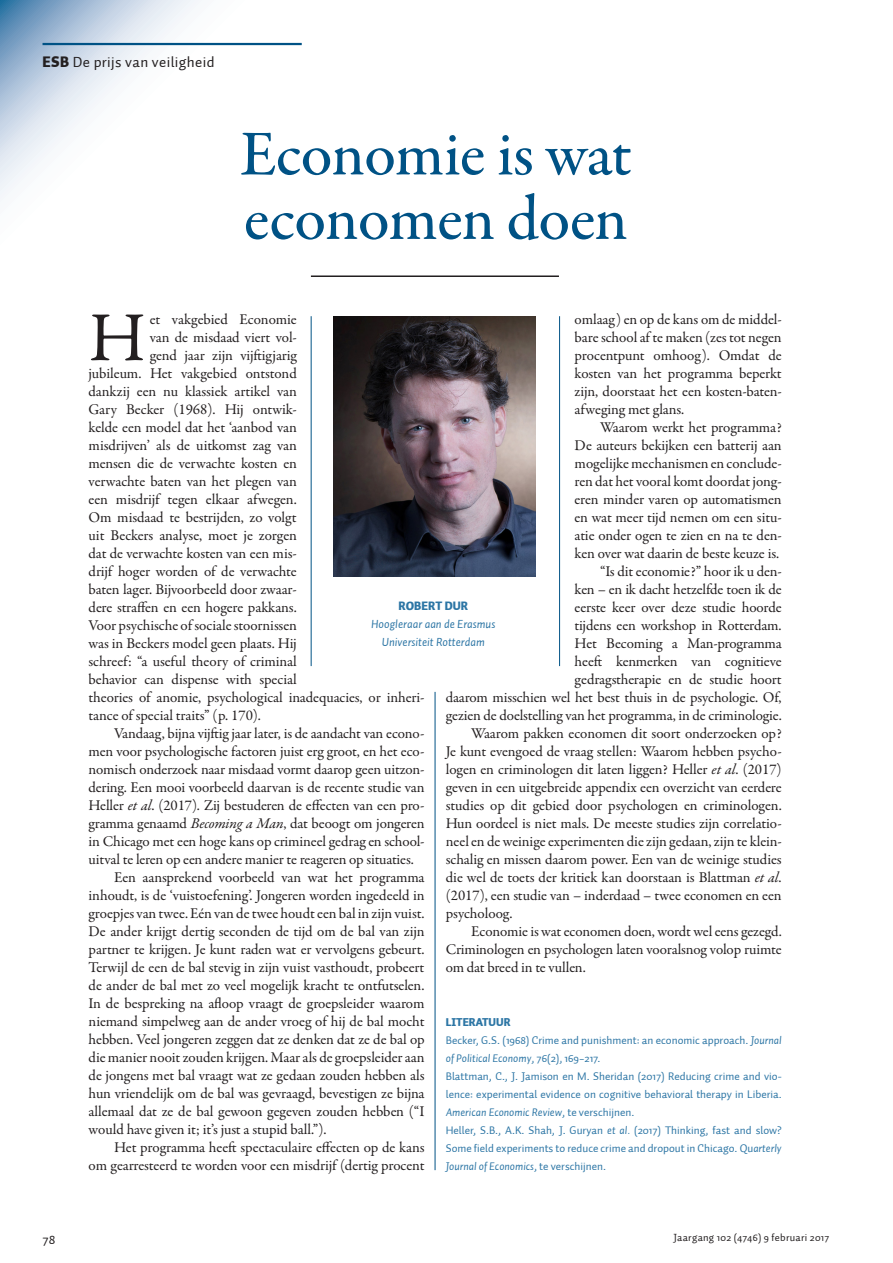
<style>
.page{position:relative;width:893px;height:1263px;background:#fff}
.page>*{position:absolute;margin:0;border:0;box-sizing:border-box;transform-origin:0 0}
.PLAT_Initiaal_3r{font:70.5px "Garamond Premr Pro";color:#231f20}
.KP01_43pt{font:500 64.5px "Garamond Premr Pro";letter-spacing:-.01em;color:#005285}
.PLAT_VervolgAlinea{font:15px/18px "Garamond Premr Pro";letter-spacing:-.01em;color:#231f20;text-align:justify}
.PLAT_Initiaal_3r-2{font:15px "Garamond Premr Pro";letter-spacing:-.005em;color:#231f20}
.t1{font:15px "Auto 1";letter-spacing:.025em;color:#231f20}
.t2{font:13.5px "Auto 1";color:#231f20}
.AUIN_AuteurVermeldin{font:italic 12px "Auto 1";color:#2d76a5}
.AUTR_AuteurNaamMidde{font:900 12px "Auto 1";color:#2d76a5}
.KDPT_LiteratuurTekst{font:11.25px/18px "Auto 1";color:#2d76a5;text-align:justify}
.KDPT_LiteratuurTekst-2{font:900 11.25px "Auto 1";color:#2d76a5}
.t3{font:10.5px "Auto 1";letter-spacing:.025em;color:#231f20}
.s1{font-weight:900}
.s2{font-style:italic}
</style>
<div class="page">
<svg style="left:0;top:0;width:251px;height:199px"></svg>
<hr style="left:43px;top:43px;width:259px;height:2px;background:#005285">
<hr style="left:311px;top:275px;width:248px;height:2px;background:#231f20">
<hr style="left:435px;top:692px;width:1px;height:478px;background:#005285">
<hr style="left:559px;top:316px;width:1px;height:350px;background:#005285">
<hr style="left:311px;top:316px;width:1px;height:350px;background:#005285">
<img style="left:333px;top:316px;width:202px;height:260px">
<p class="t1" style="left:43px;top:53px;width:174px"><span class="s1">ESB</span> De prijs van veiligheid</p>
<p class="KP01_43pt" style="left:240px;top:115px;width:393px">Economie is wat</p>
<p class="KP01_43pt" style="left:244px;top:180px;width:386px">economen doen</p>
<p class="PLAT_VervolgAlinea" style="left:575px;top:311px;width:209px">omlaag) en op de kans om de middel&shy;bare school af te maken (zes tot negen procentpunt omhoog). Omdat de kosten van het programma beperkt zijn, doorstaat het een kosten-baten&shy;afweging met glans.</p>
<p class="PLAT_VervolgAlinea" style="left:575px;top:419px;width:209px;text-indent:26px">Waarom werkt het programma?<br>De auteurs bekijken een batterij aan mogelijke mechanismen en conclude&shy;ren dat het vooral komt doordat jong&shy;eren minder varen op automatismen en wat meer tijd nemen om een situ&shy;atie onder ogen te zien en na te den&shy;ken over wat daarin de beste keuze is.</p>
<p class="PLAT_VervolgAlinea" style="left:446px;top:563px;width:337px;text-align:right">“Is dit economie?” hoor ik u den-<br>ken – en ik dacht hetzelfde toen ik de<br>eerste keer over deze studie hoorde<br>tijdens een workshop in Rotterdam.<br>Het Becoming a Man-programma<br>heeft kenmerken van cognitieve<br>gedragstherapie en de studie hoort<br>daarom misschien wel het best thuis in de psychologie. Of, gezien de doelstelling van het programma, in de criminologie.</p>
<p class="PLAT_VervolgAlinea" style="left:446px;top:725px;width:337px;text-indent:26px">Waarom pakken economen dit soort onderzoeken op?<br>Je kunt evengoed de vraag stellen: Waarom hebben psycho&shy;logen en criminologen dit laten liggen? Heller <span class="s2">et al</span>. (2017) geven in een uitgebreide appendix een overzicht van eerdere studies op dit gebied door psychologen en criminologen.<br>Hun oordeel is niet mals. De meeste studies zijn correlatio&shy;neel en de weinige experimenten die zijn gedaan, zijn te klein&shy;schalig en missen daarom power. Een van de weinige studies die wel de toets der kritiek kan doorstaan is Blattman <span class="s2">et al</span>. (2017), een studie van – inderdaad – twee economen en een psycholoog.</p>
<p class="PLAT_VervolgAlinea" style="left:446px;top:923px;width:337px;text-indent:26px">Economie is wat economen doen, wordt wel eens gezegd.<br>Criminologen en psychologen laten vooralsnog volop ruimte om dat breed in te vullen.</p>
<p class="PLAT_Initiaal_3r" style="left:89px;top:295px;width:59px">H</p>
<p class="PLAT_Initiaal_3r-2" style="left:150px;top:310px;width:149px">et vakgebied Economie</p>
<p class="PLAT_Initiaal_3r-2" style="left:150px;top:328px;width:149px">van de misdaad viert vol-</p>
<p class="PLAT_Initiaal_3r-2" style="left:150px;top:346px;width:149px">gend jaar zijn vijftigjarig</p>
<p class="PLAT_Initiaal_3r-2" style="left:89px;top:364px;width:210px">jubileum. Het vakgebied ontstond</p>
<p class="PLAT_Initiaal_3r-2" style="left:89px;top:382px;width:210px">dankzij een nu klassiek artikel van</p>
<p class="PLAT_Initiaal_3r-2" style="left:89px;top:400px;width:210px">Gary Becker (1968). Hij ontwik-</p>
<p class="PLAT_Initiaal_3r-2" style="left:89px;top:418px;width:210px">kelde een model dat het ‘aanbod van</p>
<p class="PLAT_Initiaal_3r-2" style="left:89px;top:436px;width:210px">misdrijven’ als de uitkomst zag van</p>
<p class="PLAT_Initiaal_3r-2" style="left:89px;top:454px;width:210px">mensen die de verwachte kosten en</p>
<p class="PLAT_Initiaal_3r-2" style="left:89px;top:472px;width:210px">verwachte baten van het plegen van</p>
<p class="PLAT_Initiaal_3r-2" style="left:89px;top:490px;width:210px">een misdrijf tegen elkaar afwegen.</p>
<p class="PLAT_Initiaal_3r-2" style="left:89px;top:508px;width:210px">Om misdaad te bestrijden, zo volgt</p>
<p class="PLAT_Initiaal_3r-2" style="left:89px;top:526px;width:210px">uit Beckers analyse, moet je zorgen</p>
<p class="PLAT_Initiaal_3r-2" style="left:89px;top:544px;width:210px">dat de verwachte kosten van een mis-</p>
<p class="PLAT_Initiaal_3r-2" style="left:89px;top:562px;width:210px">drijf hoger worden of de verwachte</p>
<p class="PLAT_Initiaal_3r-2" style="left:89px;top:580px;width:210px">baten lager. Bijvoorbeeld door zwaar-</p>
<p class="PLAT_Initiaal_3r-2" style="left:89px;top:598px;width:210px">dere straffen en een hogere pakkans.</p>
<p class="PLAT_Initiaal_3r-2" style="left:89px;top:616px;width:210px">Voor psychische of sociale stoornissen</p>
<p class="PLAT_Initiaal_3r-2" style="left:89px;top:634px;width:210px">was in Beckers model geen plaats. Hij</p>
<p class="PLAT_Initiaal_3r-2" style="left:89px;top:652px;width:210px">schreef: “a useful theory of criminal</p>
<p class="PLAT_Initiaal_3r-2" style="left:89px;top:670px;width:210px">behavior can dispense with special</p>
<p class="PLAT_Initiaal_3r-2" style="left:89px;top:688px;width:337px">theories of anomie, psychological inadequacies, or inheri-</p>
<p class="PLAT_Initiaal_3r-2" style="left:89px;top:706px;width:174px">tance of special traits” (p. 170).</p>
<p class="PLAT_VervolgAlinea" style="left:89px;top:725px;width:337px;text-indent:26px">Vandaag, bijna vijftig jaar later, is de aandacht van econo&shy;men voor psychologische factoren juist erg groot, en het eco&shy;nomisch onderzoek naar misdaad vormt daarop geen uitzon&shy;dering. Een mooi voorbeeld daarvan is de recente studie van Heller <span class="s2">et al</span>. (2017). Zij bestuderen de effecten van een pro&shy;gramma genaamd <span class="s2">Becoming a Man</span>, dat beoogt om jongeren in Chicago met een hoge kans op crimineel gedrag en school&shy;uitval te leren op een andere manier te reageren op situaties.</p>
<p class="PLAT_VervolgAlinea" style="left:89px;top:869px;width:337px;text-indent:26px">Een aansprekend voorbeeld van wat het programma inhoudt, is de ‘vuistoefening’. Jongeren worden ingedeeld in groepjes van twee. Eén van de twee houdt een bal in zijn vuist.<br>De ander krijgt dertig seconden de tijd om de bal van zijn partner te krijgen. Je kunt raden wat er vervolgens gebeurt.<br>Terwijl de een de bal stevig in zijn vuist vasthoudt, probeert de ander de bal met zo veel mogelijk kracht te ontfutselen.<br>In de bespreking na afloop vraagt de groepsleider waarom niemand simpelweg aan de ander vroeg of hij de bal mocht hebben. Veel jongeren zeggen dat ze denken dat ze de bal op die manier nooit zouden krijgen. Maar als de groepsleider aan de jongens met bal vraagt wat ze gedaan zouden hebben als hun vriendelijk om de bal was gevraagd, bevestigen ze bijna allemaal dat ze de bal gewoon gegeven zouden hebben (“I would have given it; it’s just a stupid ball.”).</p>
<p class="PLAT_VervolgAlinea" style="left:89px;top:1139px;width:337px;text-align:right">Het programma heeft spectaculaire effecten op de kans<br>om gearresteerd te worden voor een misdrijf (dertig procent</p>
<p class="AUTR_AuteurNaamMidde" style="left:398px;top:598px;width:71px">ROBERT DUR</p>
<p class="AUIN_AuteurVermeldin" style="left:371px;top:616px;width:126px">Hoogleraar aan de Erasmus</p>
<p class="AUIN_AuteurVermeldin" style="left:382px;top:634px;width:105px">Universiteit Rotterdam</p>
<p class="KDPT_LiteratuurTekst-2" style="left:446px;top:1015px;width:66px">LITERATUUR</p>
<p class="KDPT_LiteratuurTekst" style="left:446px;top:1031px;width:337px">Becker, G.S. (1968) Crime and punishment: an economic approach. <span class="s2">Journal of Political Economy</span>, 76(2), 169−217.</p>
<p class="KDPT_LiteratuurTekst" style="left:446px;top:1067px;width:337px">Blattman, C., J. Jamison en M. Sheridan (2017) Reducing crime and vio&shy;lence: experimental evidence on cognitive behavioral therapy in Liberia.<br><span class="s2">American Economic Review</span>, te verschijnen.</p>
<p class="KDPT_LiteratuurTekst" style="left:446px;top:1121px;width:337px">Heller, S.B., A.K. Shah, J. Guryan <span class="s2">et al.</span> (2017) Thinking, fast and slow?<br>Some field experiments to reduce crime and dropout in Chicago. Qu<span class="s2">arterly Journal of Economics</span>, te verschijnen.</p>
<p class="t2" style="left:43px;top:1231px;width:15px">78</p>
<p class="t3" style="left:674px;top:1231px;width:157px">Jaargang 102 (4746) 9 februari 2017</p>
</div>
